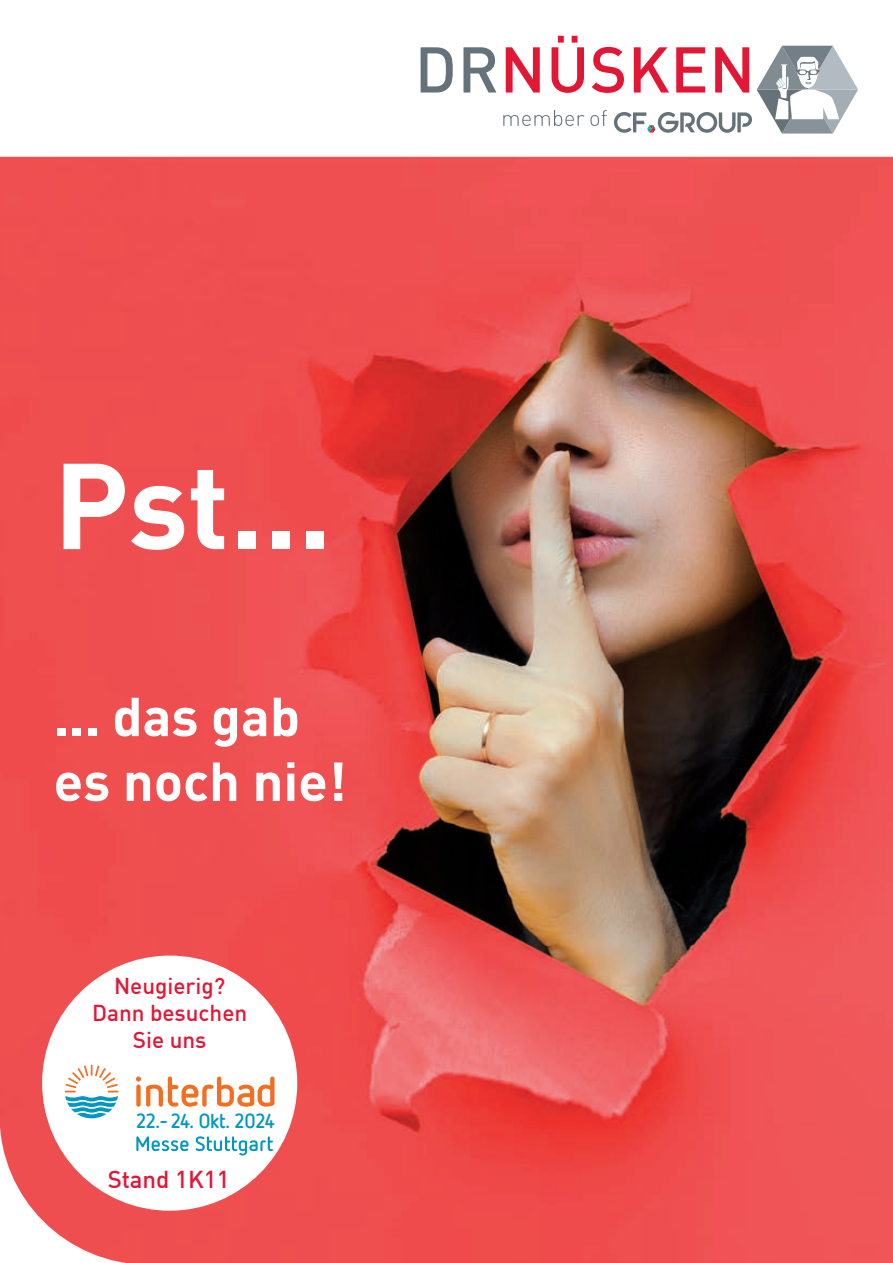
<style>
.page{position:relative;width:893px;height:1263px;background:#fff}
.page>*{position:absolute;margin:0;border:0;box-sizing:border-box;transform-origin:0 0}
.t1{font:700 120px "DIN Offc Pro";color:#fff}
.t2{font:700 54px/64.8px "DIN Offc Pro";color:#fff}
.t3{font:500 24px "DIN Offc Pro";color:#e21736}
.t4{font:500 22.5px/27px "DIN Offc Pro";color:#e21736;text-align:center}
.t5{font:700 20.25px "Netto OT";color:#0197c2;scale:.96 1}
</style>
<div class="page">
<img style="left:0;top:157px;width:893px;height:1106px">
<div style="left:42px;top:955px;width:255px;height:256px;background:#fff;border-radius:50%"></div>
<svg style="left:136px;top:1076px;width:138px;height:31px"></svg>
<svg style="left:65px;top:1065px;width:53px;height:53px"></svg>
<svg style="left:136px;top:1136px;width:53px;height:15px"></svg>
<svg style="left:196px;top:1136px;width:77px;height:19px"></svg>
<svg style="left:421px;top:47px;width:75px;height:46px"></svg>
<svg style="left:503px;top:36px;width:355px;height:98px"></svg>
<h1 class="t1" style="left:54px;top:406px;width:280px">Pst...</h1>
<h2 class="t2" style="left:54px;top:677px;width:294px">... das gab es noch nie!</h2>
<p class="t4" style="left:92px;top:970px;width:157px">Neugierig?<br>Dann besuchen<br>Sie uns</p>
<p class="t5" style="left:136px;top:1109px;width:145px">22.– 24. Okt. 2024</p>
<p class="t3" style="left:108px;top:1160px;width:123px">Stand 1K11</p>
</div>
